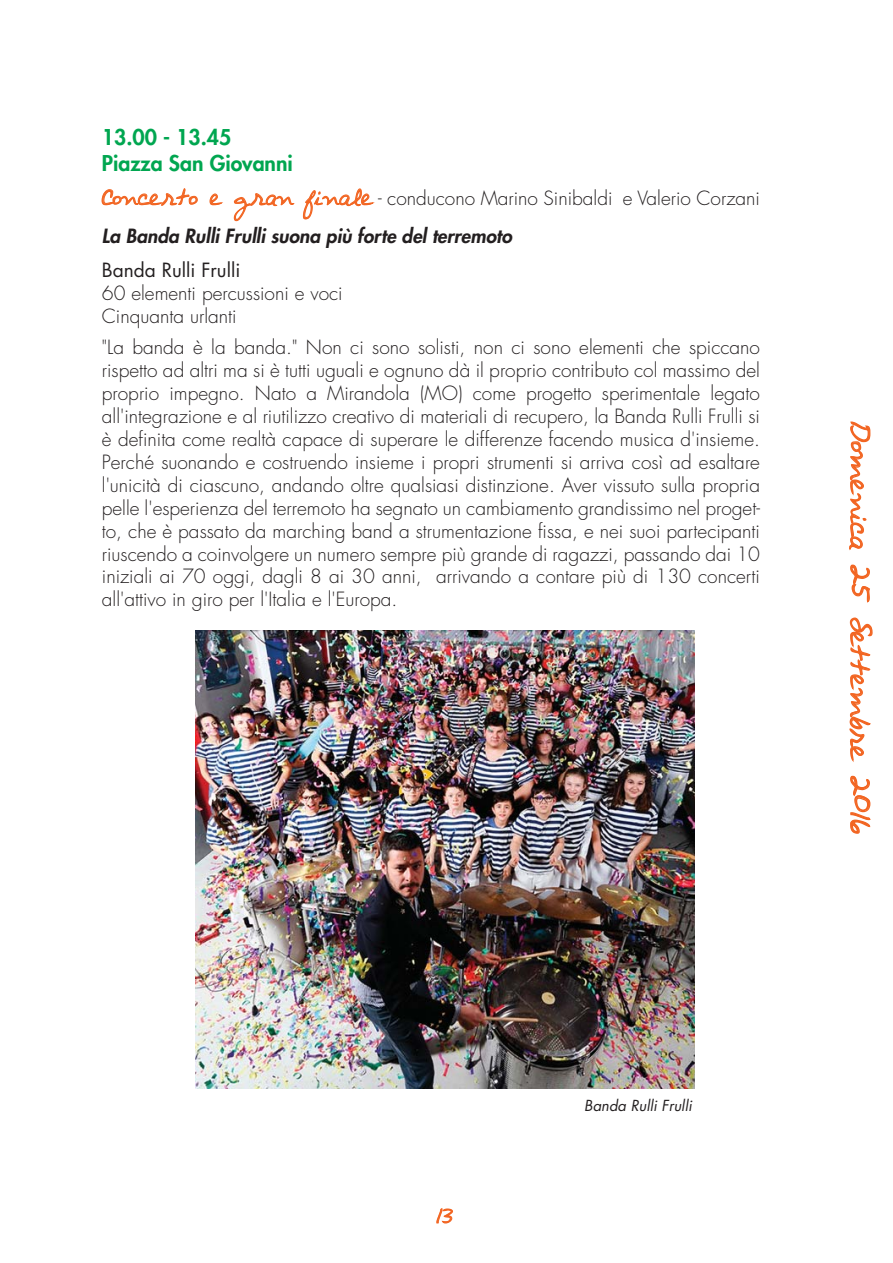
<style>
.page{position:relative;width:893px;height:1263px;background:#fff}
.page>*{position:absolute;margin:0;border:0;box-sizing:border-box;transform-origin:0 0}
.t1{font:22.5px "Avantque...";color:#f26522}
.t2{font:800 21.15px/25.5px "Futura";color:#00a650}
.t3{font:300 19.05px/23px "Futura";color:#231f20}
.t4{font:italic 800 19.05px/38.1px "Futura";color:#231f20}
.t5{font:19.05px "Futura";color:#231f20}
.t6{font:16.95px "Avantque...";color:#f26522}
.t7{font:italic 14.85px "Futura";color:#231f20}
.s1{font-family:"Avantque...";font-weight:400;font-style:normal;color:#f26522}
.s2{font-weight:300;font-style:normal}
</style>
<div class="page">
<svg style="left:436px;top:1208px;width:17px;height:16px"></svg>
<svg style="left:849px;top:421px;width:22px;height:130px"></svg>
<svg style="left:850px;top:564px;width:20px;height:39px"></svg>
<svg style="left:849px;top:617px;width:24px;height:145px"></svg>
<svg style="left:850px;top:775px;width:21px;height:59px"></svg>
<svg style="left:101px;top:188px;width:97px;height:18px"></svg>
<svg style="left:209px;top:193px;width:14px;height:13px"></svg>
<svg style="left:233px;top:193px;width:62px;height:29px"></svg>
<svg style="left:302px;top:188px;width:73px;height:32px"></svg>
<img style="left:195px;top:630px;width:499px;height:459px">
<p class="t2" style="left:102px;top:126px;width:192px">13.00 - 13.45<br>Piazza San Giovanni</p>
<p class="t4" style="left:102px;top:180px;width:660px"><span class="s1">Concerto e gran finale</span> <span class="s2">- conducono Marino Sinibaldi e Valerio Corzani<br></span>La Banda Rulli Frulli suona più forte del terremoto</p>
<p class="t5" style="left:102px;top:261px;width:140px">Banda Rulli Frulli</p>
<p class="t3" style="left:102px;top:283px;width:242px">60 elementi percussioni e voci<br>Cinquanta urlanti</p>
<p class="t3" style="left:102px;top:338px;width:660px;text-align:justify">"La banda è la banda." Non ci sono solisti, non ci sono elementi che spiccano rispetto ad altri ma si è tutti uguali e ognuno dà il proprio contributo col massimo del proprio impegno. Nato a Mirandola (MO) come progetto sperimentale legato all'integrazione e al riutilizzo creativo di materiali di recupero, la Banda Rulli Frulli si è definita come realtà capace di superare le differenze facendo musica d'insieme.<br>Perché suonando e costruendo insieme i propri strumenti si arriva così ad esaltare l'unicità di ciascuno, andando oltre qualsiasi distinzione. Aver vissuto sulla propria pelle l'esperienza del terremoto ha segnato un cambiamento grandissimo nel proget&shy;to, che è passato da marching band a strumentazione fissa, e nei suoi partecipanti riuscendo a coinvolgere un numero sempre più grande di ragazzi, passando dai 10 iniziali ai 70 oggi, dagli 8 ai 30 anni, arrivando a contare più di 130 concerti all'attivo in giro per l'Italia e l'Europa.</p>
<p class="t1" style="left:871px;top:422px;width:413px;rotate:90deg">Domenica 25 Settembre 2016</p>
<p class="t6" style="left:436px;top:1208px;width:18px">13</p>
<p class="t7" style="left:584px;top:1099px;width:109px">Banda Rulli Frulli</p>
</div>
